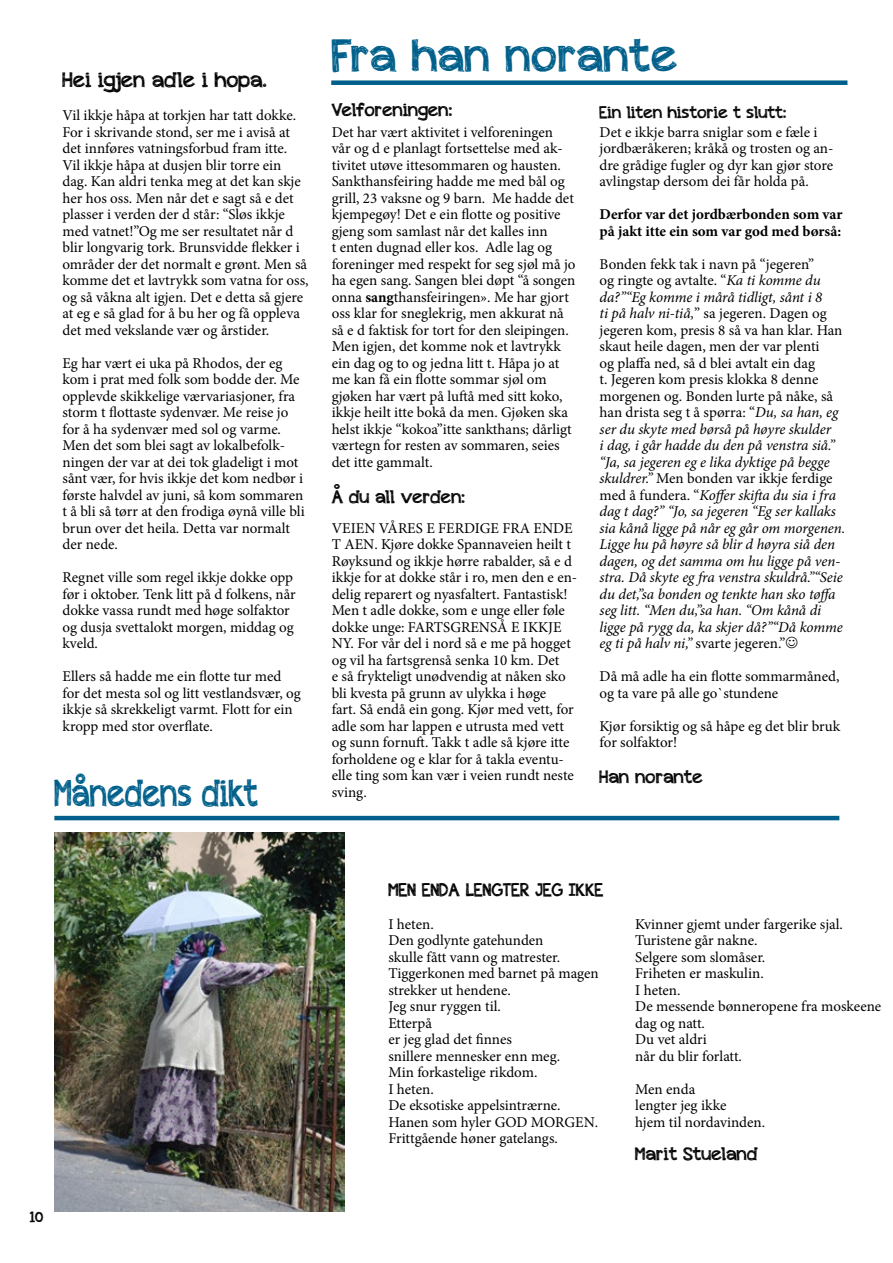
<style>
.page{position:relative;width:893px;height:1263px;background:#fff}
.page>*{position:absolute;margin:0;border:0;box-sizing:border-box;transform-origin:0 0}
.t1{font:45px "appleberry";letter-spacing:.01em;color:#00608b}
.t2{font:37.5px "appleberry";color:#00608b;scale:.81 1}
.t3{font:21px "appleberry";color:#000}
.t4{font:18px "appleberry";color:#000}
.t5{font:16.5px "appleberry";color:#000}
.t6{font:15px/16.5px "Minion Pro";color:#000}
.t7{font:italic 15px/16.5px "Minion Pro";letter-spacing:-.005em;color:#000}
.t8{font:700 15px/16.5px "Minion Pro";color:#000}
.t9{font:15px "appleberry";color:#000}
.s1{font-weight:700}
.s2{font-style:normal}
</style>
<div class="page">
<img style="left:54px;top:833px;width:291px;height:378px">
<hr style="left:54px;top:816px;width:785px;height:4px;background:#00608b">
<div style="left:331px;top:80px;width:516px;height:5px;background:#00608b"></div>
<h3 class="t3" style="left:63px;top:65px;width:206px">Hei igjen adle i hopa.</h3>
<p class="t6" style="left:63px;top:107px;width:248px">Vil ikkje håpa at torkjen har tatt dokke.<br>For i skrivande stond, ser me i aviså at det innføres vatningsforbud fram itte.<br>Vil ikkje håpa at dusjen blir torre ein dag. Kan aldri tenka meg at det kan skje her hos oss. Men når det e sagt så e det plasser i verden der d står: “Sløs ikkje med vatnet!”Og me ser resultatet når d blir longvarig tork. Brunsvidde flekker i områder der det normalt e grønt. Men så komme det et lavtrykk som vatna for oss, og så våkna alt igjen. Det e detta så gjere at eg e så glad for å bu her og få oppleva det med vekslande vær og årstider.</p>
<p class="t6" style="left:63px;top:355px;width:244px">Eg har vært ei uka på Rhodos, der eg kom i prat med folk som bodde der. Me opplevde skikkelige værvariasjoner, fra storm t flottaste sydenvær. Me reise jo for å ha sydenvær med sol og varme.<br>Men det som blei sagt av lokalbefolk&shy;ningen der var at dei tok gladeligt i mot sånt vær, for hvis ikkje det kom nedbør i første halvdel av juni, så kom sommaren t å bli så tørr at den frodiga øynå ville bli brun over det heila. Detta var normalt der nede.</p>
<p class="t6" style="left:63px;top:569px;width:235px">Regnet ville som regel ikkje dokke opp før i oktober. Tenk litt på d folkens, når dokke vassa rundt med høge solfaktor og dusja svettalokt morgen, middag og kveld.</p>
<p class="t6" style="left:63px;top:668px;width:240px">Ellers så hadde me ein flotte tur med for det mesta sol og litt vestlandsvær, og ikkje så skrekkeligt varmt. Flott for ein kropp med stor overflate.</p>
<h2 class="t2" style="left:54px;top:767px;width:254px">Månedens dikt</h2>
<h1 class="t1" style="left:332px;top:23px;width:347px">Fra han norante</h1>
<p class="t4" style="left:332px;top:97px;width:122px">Velforeningen:</p>
<p class="t6" style="left:332px;top:124px;width:245px">Det har vært aktivitet i velforeningen vår og d e planlagt fortsettelse med ak&shy;tivitet utøve ittesommaren og hausten.<br>Sankthansfeiring hadde me med bål og grill, 23 vaksne og 9 barn. Me hadde det kjempegøy! Det e ein flotte og positive gjeng som samlast når det kalles inn<br>t enten dugnad eller kos. Adle lag og foreninger med respekt for seg sjøl må jo ha egen sang. Sangen blei døpt “å songen onna <span class="s1">sang</span>thansfeiringen». Me har gjort oss klar for sneglekrig, men akkurat nå så e d faktisk for tort for den sleipingen.<br>Men igjen, det komme nok et lavtrykk ein dag og to og jedna litt t. Håpa jo at me kan få ein flotte sommar sjøl om gjøken har vært på luftå med sitt koko, ikkje heilt itte bokå da men. Gjøken ska helst ikkje “kokoa”itte sankthans; dårligt værtegn for resten av sommaren, seies det itte gammalt.</p>
<p class="t4" style="left:332px;top:483px;width:135px">Å du all verden:</p>
<p class="t6" style="left:332px;top:520px;width:247px">VEIEN VÅRES E FERDIGE FRA ENDE T AEN. Kjøre dokke Spannaveien heilt t Røyksund og ikkje hørre rabalder, så e d ikkje for at dokke står i ro, men den e en&shy;delig reparert og nyasfaltert. Fantastisk!<br>Men t adle dokke, som e unge eller føle dokke unge: FARTSGRENSÅ E IKKJE NY. For vår del i nord så e me på hogget og vil ha fartsgrenså senka 10 km. Det<br>e så frykteligt unødvendig at nåken sko bli kvesta på grunn av ulykka i høge<br>fart. Så endå ein gong. Kjør med vett, for adle som har lappen e utrusta med vett og sunn fornuft. Takk t adle så kjøre itte forholdene og e klar for å takla eventu&shy;elle ting som kan vær i veien rundt neste sving.</p>
<p class="t5" style="left:600px;top:101px;width:188px">Ein liten historie t slutt:</p>
<p class="t6" style="left:600px;top:124px;width:235px">Det e ikkje barra sniglar som e fæle i jordbæråkeren; kråkå og trosten og an&shy;dre grådige fugler og dyr kan gjør store avlingstap dersom dei får holda på.</p>
<p class="t8" style="left:600px;top:206px;width:244px">Derfor var det jordbærbonden som var på jakt itte ein som var god med børså:</p>
<p class="t7" style="left:600px;top:255px;width:247px"><span class="s2">Bonden fekk tak i navn på “jegeren”<br>og ringte og avtalte. “</span>Ka ti komme du da?”“Eg komme i mårå tidligt, sånt i 8<br>ti på halv ni-tiå,<span class="s2">” sa jegeren. Dagen og jegeren kom, presis 8 så va han klar. Han skaut heile dagen, men der var plenti<br>og plaffa ned, så d blei avtalt ein dag<br>t. Jegeren kom presis klokka 8 denne morgenen og. Bonden lurte på nåke, så han drista seg t å spørra: “</span>Du, sa han, eg ser du skyte med børså på høyre skulder<br>i dag, i går hadde du den på venstra siå.” “Ja, sa jegeren eg e lika dyktige på begge skuldrer.” <span class="s2">Men bonden var ikkje ferdige med å fundera. “</span>Koffer skifta du sia i fra dag t dag?” “Jo, sa jegeren “Eg ser kallaks sia kånå ligge på når eg går om morgenen.<br>Ligge hu på høyre så blir d høyra siå den dagen, og det samma om hu ligge på ven&shy;stra. Då skyte eg fra venstra skuldrå.”“Seie du det,”sa bonden og tenkte han sko tøffa seg litt. “Men du,”sa han. “Om kånå di ligge på rygg da, ka skjer då?”“Då komme eg ti på halv ni,” <span class="s2">svarte jegeren.”</span></p>
<p class="t6" style="left:600px;top:668px;width:241px">Då må adle ha ein flotte sommarmåned, og ta vare på alle go`stundene</p>
<p class="t6" style="left:600px;top:718px;width:242px">Kjør forsiktig og så håpe eg det blir bruk for solfaktor!</p>
<p class="t4" style="left:600px;top:764px;width:105px">Han norante</p>
<p class="t9" style="left:30px;top:1206px;width:15px">10</p>
<p class="t4" style="left:388px;top:876px;width:217px">MEN ENDA LENGTER JEG IKKE</p>
<p class="t6" style="left:388px;top:916px;width:212px">I heten.<br>Den godlynte gatehunden<br>skulle fått vann og matrester.<br>Tiggerkonen med barnet på magen strekker ut hendene.<br>Jeg snur ryggen til.<br>Etterpå<br>er jeg glad det finnes<br>snillere mennesker enn meg.<br>Min forkastelige rikdom.<br>I heten.<br>De eksotiske appelsintrærne.<br>Hanen som hyler GOD MORGEN.<br>Frittgående høner gatelangs.</p>
<p class="t6" style="left:635px;top:916px;width:248px">Kvinner gjemt under fargerike sjal.<br>Turistene går nakne.<br>Selgere som slomåser.<br>Friheten er maskulin.<br>I heten.<br>De messende bønneropene fra moskeene dag og natt.<br>Du vet aldri<br>når du blir forlatt.</p>
<p class="t6" style="left:635px;top:1081px;width:131px">Men enda<br>lengter jeg ikke<br>hjem til nordavinden.</p>
<p class="t4" style="left:635px;top:1140px;width:124px">Marit Stueland</p>
</div>
